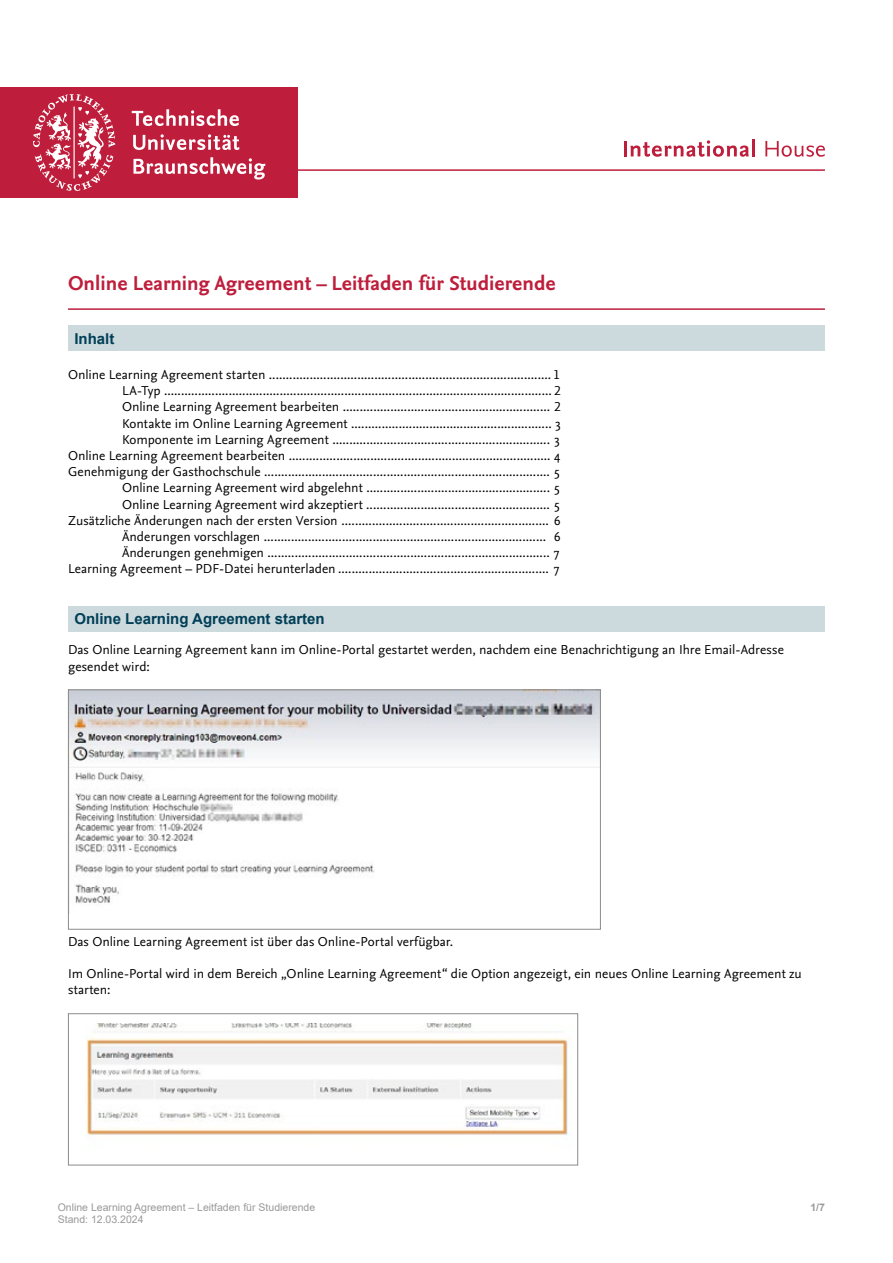
<style>
.page{position:relative;width:893px;height:1263px;background:#fff}
.page>*{position:absolute;margin:0;border:0;box-sizing:border-box;transform-origin:0 0}
.Titel{font:700 21px "Nexus Sans Pro";color:#be1e3c}
.Zwischentitel_1{font:700 15px "Arial";color:#003f57}
.Zwischentitel_2{font:13.5px/16.2px "Nexus Sans Pro";color:#000}
.t1{font:10.5px "Arial";color:#999}
.t2{font:700 10.5px "Arial";color:#999}
</style>
<div class="page">
<hr style="left:624px;top:141px;width:3px;height:15px;background:#be1e3c">
<svg style="left:630px;top:140px;width:119px;height:17px"></svg>
<hr style="left:752px;top:139px;width:3px;height:17px;background:#be1e3c">
<svg style="left:765px;top:141px;width:60px;height:16px"></svg>
<hr style="left:298px;top:169px;width:527px;height:2px;background:#be1e3c">
<hr style="left:68px;top:308px;width:757px;height:2px;background:#be1e3c">
<div style="left:0;top:87px;width:298px;height:111px;background:#be1e3c"></div>
<svg style="left:33px;top:94px;width:82px;height:97px"></svg>
<svg style="left:132px;top:109px;width:107px;height:17px"></svg>
<svg style="left:133px;top:134px;width:106px;height:16px"></svg>
<svg style="left:133px;top:157px;width:132px;height:23px"></svg>
<img style="left:70px;top:691px;width:529px;height:212px">
<div style="left:68px;top:689px;width:533px;height:241px;border:1px solid #8c8b88"></div>
<img style="left:86px;top:1023px;width:484px;height:113px">
<div style="left:68px;top:1013px;width:510px;height:152px;border:1px solid #8c8b88"></div>
<div style="left:68px;top:325px;width:757px;height:26px;background:#ccd9dd"></div>
<div style="left:68px;top:606px;width:757px;height:25px;background:#ccd9dd"></div>
<p class="Titel" style="left:68px;top:268px;width:489px">Online Learning Agreement – Leitfaden für Studierende</p>
<p class="Zwischentitel_1" style="left:74px;top:328px;width:42px">Inhalt</p>
<p class="Zwischentitel_2" style="left:68px;top:366px;width:493px">Online Learning Agreement starten ................................................................................... 1</p>
<p class="Zwischentitel_2" style="left:122px;top:382px;width:440px">LA-Typ .................................................................................................................. 2</p>
<p class="Zwischentitel_2" style="left:122px;top:398px;width:440px">Online Learning Agreement bearbeiten ............................................................. 2</p>
<p class="Zwischentitel_2" style="left:122px;top:414px;width:440px">Kontakte im Online Learning Agreement ........................................................... 3</p>
<p class="Zwischentitel_2" style="left:122px;top:430px;width:439px">Komponente im Learning Agreement ................................................................ 3</p>
<p class="Zwischentitel_2" style="left:68px;top:447px;width:494px">Online Learning Agreement bearbeiten ............................................................................. 4</p>
<p class="Zwischentitel_2" style="left:68px;top:463px;width:493px">Genehmigung der Gasthochschule .................................................................................... 5</p>
<p class="Zwischentitel_2" style="left:122px;top:479px;width:439px">Online Learning Agreement wird abgelehnt ...................................................... 5</p>
<p class="Zwischentitel_2" style="left:122px;top:495px;width:439px">Online Learning Agreement wird akzeptiert ...................................................... 5</p>
<p class="Zwischentitel_2" style="left:68px;top:511px;width:494px">Zusätzliche Änderungen nach der ersten Version ............................................................. 6</p>
<p class="Zwischentitel_2" style="left:122px;top:528px;width:440px">Änderungen vorschlagen ................................................................................... 6</p>
<p class="Zwischentitel_2" style="left:122px;top:544px;width:439px">Änderungen genehmigen ................................................................................... 7</p>
<p class="Zwischentitel_2" style="left:68px;top:560px;width:493px">Learning Agreement – PDF-Datei herunterladen .............................................................. 7</p>
<p class="Zwischentitel_1" style="left:74px;top:608px;width:252px">Online Learning Agreement starten</p>
<p class="Zwischentitel_2" style="left:68px;top:641px;width:717px">Das Online Learning Agreement kann im Online-Portal gestartet werden, nachdem eine Benachrichtigung an Ihre Email-Adresse gesendet wird:</p>
<p class="Zwischentitel_2" style="left:68px;top:932px;width:387px">Das Online Learning Agreement ist über das Online-Portal verfügbar.</p>
<p class="Zwischentitel_2" style="left:68px;top:965px;width:735px">Im Online-Portal wird in dem Bereich „Online Learning Agreement“ die Option angezeigt, ein neues Online Learning Agreement zu starten:</p>
<p class="t1" style="left:58px;top:1200px;width:259px">Online Learning Agreement – Leitfaden für Studierende</p>
<p class="t2" style="left:810px;top:1200px;width:16px">1/7</p>
<p class="t1" style="left:58px;top:1212px;width:87px">Stand: 12.03.2024</p>
</div>
